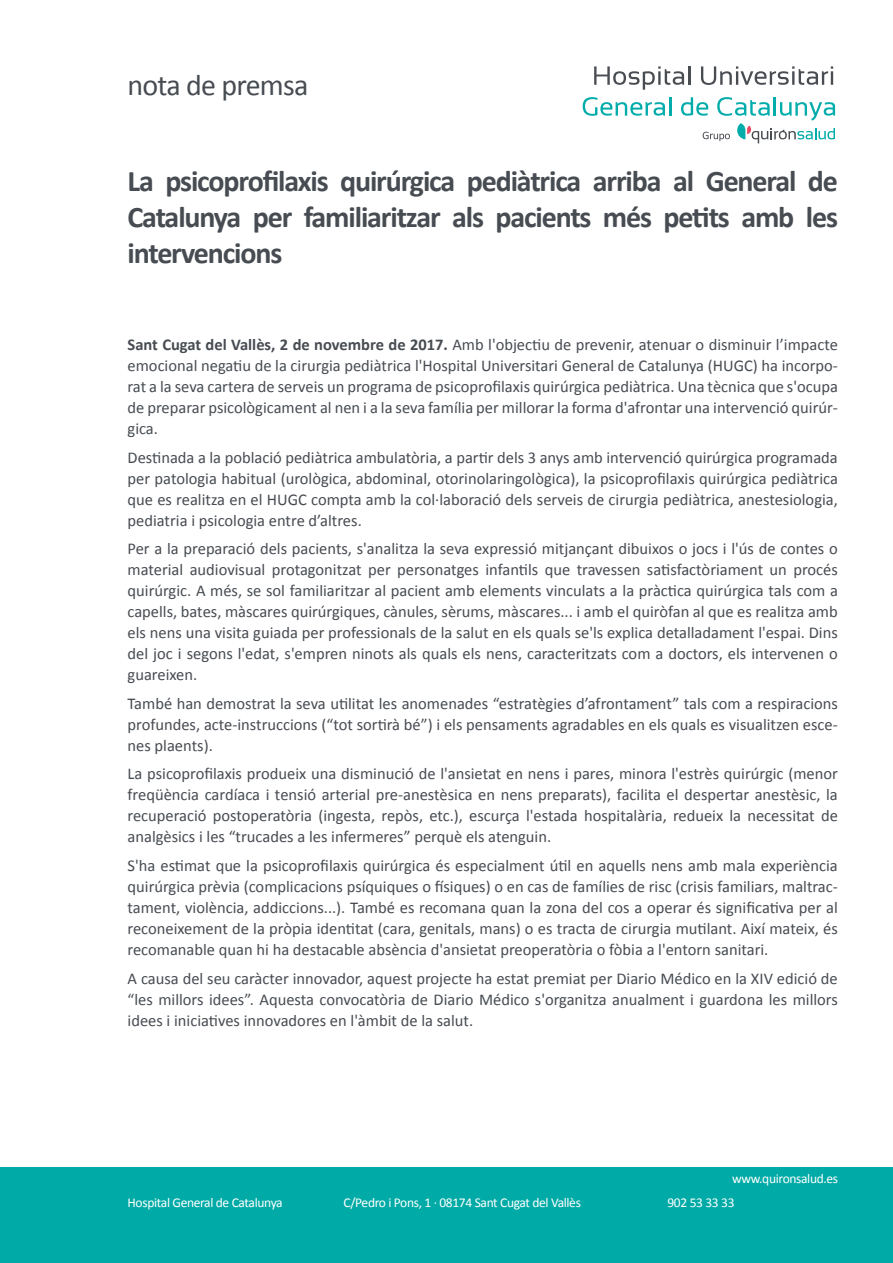
<style>
.page{position:relative;width:893px;height:1263px;background:#fff}
.page>*{position:absolute;margin:0;border:0;box-sizing:border-box;transform-origin:0 0}
.t1{font:700 30px/36px "Calibri";letter-spacing:-.04em;color:#474c52;text-align:justify}
.t2{font:30px "Calibri";letter-spacing:-.025em;color:#474c52}
.t3{font:16.5px/21px "Calibri";color:#474c52;text-align:justify}
.t4{font:13.5px "Calibri";letter-spacing:-.025em;color:#fff}
.s1{font-weight:700}
</style>
<div class="page">
<div style="left:0;top:1167px;width:893px;height:96px;background:#00aaa6"></div>
<svg style="left:594px;top:66px;width:96px;height:24px"></svg>
<svg style="left:701px;top:66px;width:132px;height:19px"></svg>
<svg style="left:583px;top:97px;width:88px;height:19px"></svg>
<svg style="left:681px;top:97px;width:154px;height:46px"></svg>
<h1 class="t2" style="left:128px;top:66px;width:182px">nota de premsa</h1>
<h1 class="t1" style="left:128px;top:163px;width:712px">La psicoprofilaxis quirúrgica pediàtrica arriba al General de Catalunya per familiaritzar als pacients més petits amb les intervencions</h1>
<p class="t3" style="left:128px;top:334px;width:712px"><span class="s1">Sant Cugat del Vallès, 2 de novembre de 2017.</span> Amb l'objectiu de prevenir, atenuar o disminuir l’impacte emocional negatiu de la cirurgia pediàtrica l'Hospital Universitari General de Catalunya (HUGC) ha incorpo&shy;rat a la seva cartera de serveis un programa de psicoprofilaxis quirúrgica pediàtrica. Una tècnica que s'ocupa de preparar psicològicament al nen i a la seva família per millorar la forma d'afrontar una intervenció quirúr&shy;gica.</p>
<p class="t3" style="left:128px;top:447px;width:712px">Destinada a la població pediàtrica ambulatòria, a partir dels 3 anys amb intervenció quirúrgica programada per patologia habitual (urològica, abdominal, otorinolaringològica), la psicoprofilaxis quirúrgica pediàtrica que es realitza en el HUGC compta amb la col·laboració dels serveis de cirurgia pediàtrica, anestesiologia, pediatria i psicologia entre d’altres.</p>
<p class="t3" style="left:128px;top:538px;width:712px">Per a la preparació dels pacients, s'analitza la seva expressió mitjançant dibuixos o jocs i l'ús de contes o material audiovisual protagonitzat per personatges infantils que travessen satisfactòriament un procés quirúrgic. A més, se sol familiaritzar al pacient amb elements vinculats a la pràctica quirúrgica tals com a capells, bates, màscares quirúrgiques, cànules, sèrums, màscares... i amb el quiròfan al que es realitza amb els nens una visita guiada per professionals de la salut en els quals se'ls explica detalladament l'espai. Dins del joc i segons l'edat, s'empren ninots als quals els nens, caracteritzats com a doctors, els intervenen o guareixen.</p>
<p class="t3" style="left:128px;top:693px;width:712px">També han demostrat la seva utilitat les anomenades “estratègies d’afrontament” tals com a respiracions profundes, acte-instruccions (“tot sortirà bé”) i els pensaments agradables en els quals es visualitzen esce&shy;nes plaents).</p>
<p class="t3" style="left:128px;top:763px;width:712px">La psicoprofilaxis produeix una disminució de l'ansietat en nens i pares, minora l'estrès quirúrgic (menor freqüència cardíaca i tensió arterial pre-anestèsica en nens preparats), facilita el despertar anestèsic, la recuperació postoperatòria (ingesta, repòs, etc.), escurça l'estada hospitalària, redueix la necessitat de analgèsics i les “trucades a les infermeres” perquè els atenguin.</p>
<p class="t3" style="left:128px;top:855px;width:712px">S'ha estimat que la psicoprofilaxis quirúrgica és especialment útil en aquells nens amb mala experiència quirúrgica prèvia (complicacions psíquiques o físiques) o en cas de famílies de risc (crisis familiars, maltrac&shy;tament, violència, addiccions...). També es recomana quan la zona del cos a operar és significativa per al reconeixement de la pròpia identitat (cara, genitals, mans) o es tracta de cirurgia mutilant. Així mateix, és recomanable quan hi ha destacable absència d'ansietat preoperatòria o fòbia a l'entorn sanitari.</p>
<p class="t3" style="left:128px;top:967px;width:712px">A causa del seu caràcter innovador, aquest projecte ha estat premiat per Diario Médico en la XIV edició de “les millors idees”. Aquesta convocatòria de Diario Médico s'organitza anualment i guardona les millors idees i iniciatives innovadores en l'àmbit de la salut.</p>
<p class="t4" style="left:732px;top:1170px;width:108px">www.quironsalud.es</p>
<p class="t4" style="left:128px;top:1194px;width:157px">Hospital General de Catalunya</p>
<p class="t4" style="left:344px;top:1194px;width:239px">C/Pedro i Pons, 1 · 08174 Sant Cugat del Vallès</p>
<p class="t4" style="left:667px;top:1194px;width:69px">902 53 33 33</p>
</div>
